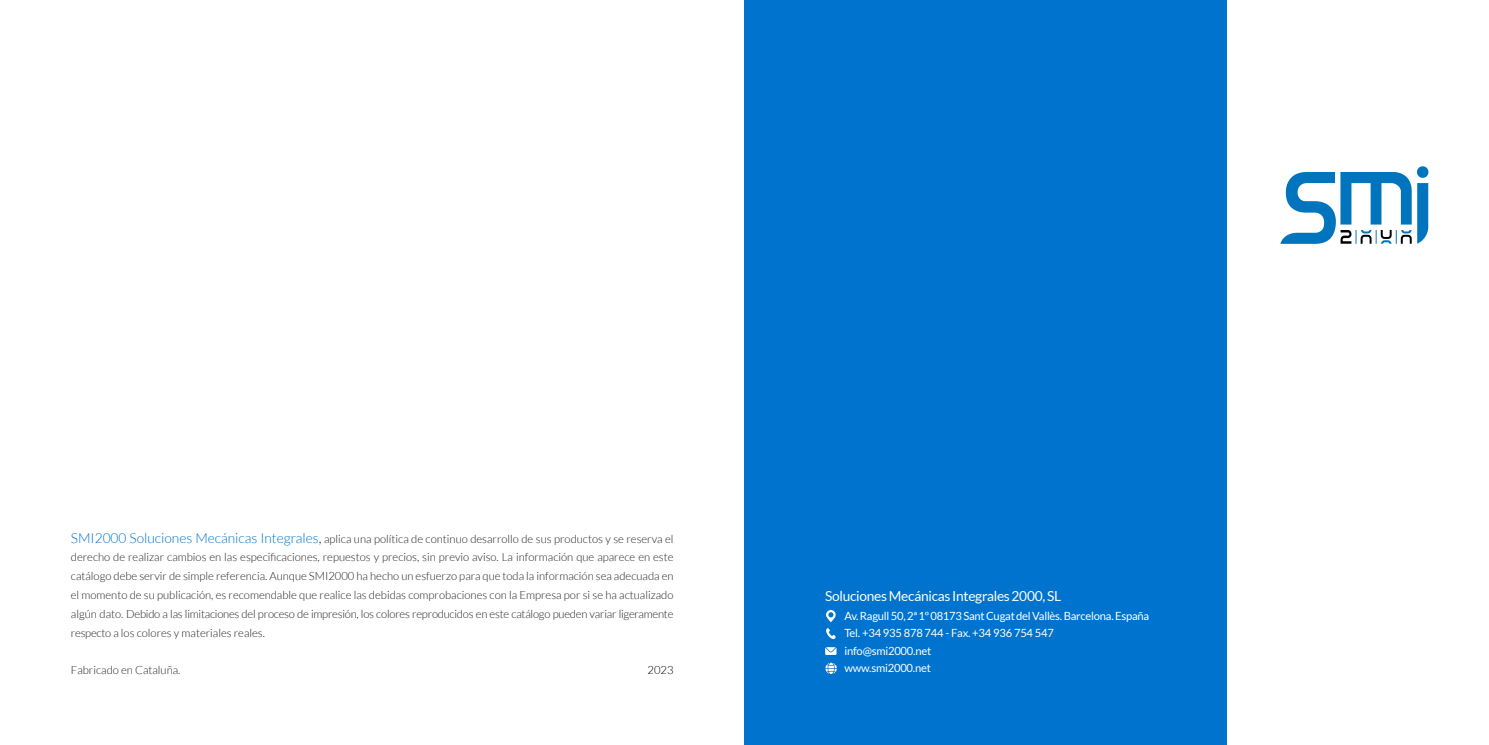
<style>
.page{position:relative;width:1489px;height:745px;background:#fff}
.page>*{position:absolute;margin:0;border:0;box-sizing:border-box;transform-origin:0 0}
.t1{font:13.75px "Lato";letter-spacing:-.02em;color:#fff}
.t2{font:300 11.25px/18.8px "Lato";color:#231f20;text-align:justify}
.t3{font:11.25px "Lato";letter-spacing:-.02em;color:#fff}
.t4{font:300 11.25px "Lato";color:#000001}
.s1{font-size:13.75px;color:#0073ce}
.s2{font-size:13.75px}
</style>
<div class="page">
<div style="left:744px;top:0;width:482px;height:744px;background:#0073ce"></div>
<img style="left:1280px;top:166px;width:149px;height:78px">
<svg style="left:826px;top:610px;width:9px;height:29px"></svg>
<svg style="left:825px;top:647px;width:11px;height:7px"></svg>
<svg style="left:825px;top:662px;width:11px;height:11px"></svg>
<p class="t2" style="left:71px;top:529px;width:604px"><span class="s1">SMI2000 Soluciones Mecánicas Integrales</span><span class="s2">,</span> aplica una política de continuo desarrollo de sus productos y se reserva el derecho de realizar cambios en las especificaciones, repuestos y precios, sin previo aviso. La información que aparece en este catálogo debe servir de simple referencia. Aunque SMI2000 ha hecho un esfuerzo para que toda la información sea adecuada en el momento de su publicación, es recomendable que realice las debidas comprobaciones con la Empresa por si se ha actualizado algún dato. Debido a las limitaciones del proceso de impresión, los colores reproducidos en este catálogo pueden variar ligeramente respecto a los colores y materiales reales.</p>
<p class="t2" style="left:71px;top:660px;width:111px">Fabricado en Cataluña.</p>
<p class="t4" style="left:647px;top:663px;width:28px">2023</p>
<p class="t1" style="left:825px;top:588px;width:237px">Soluciones Mecánicas Integrales 2000, SL</p>
<p class="t3" style="left:844px;top:609px;width:306px">Av. Ragull 50, 2ª 1º 08173 Sant Cugat del Vallès. Barcelona. España</p>
<p class="t3" style="left:844px;top:626px;width:211px">Tel. +34 935 878 744 - Fax. +34 936 754 547</p>
<p class="t3" style="left:844px;top:644px;width:88px">info@smi2000.net</p>
<p class="t3" style="left:844px;top:661px;width:88px">www.smi2000.net</p>
</div>
